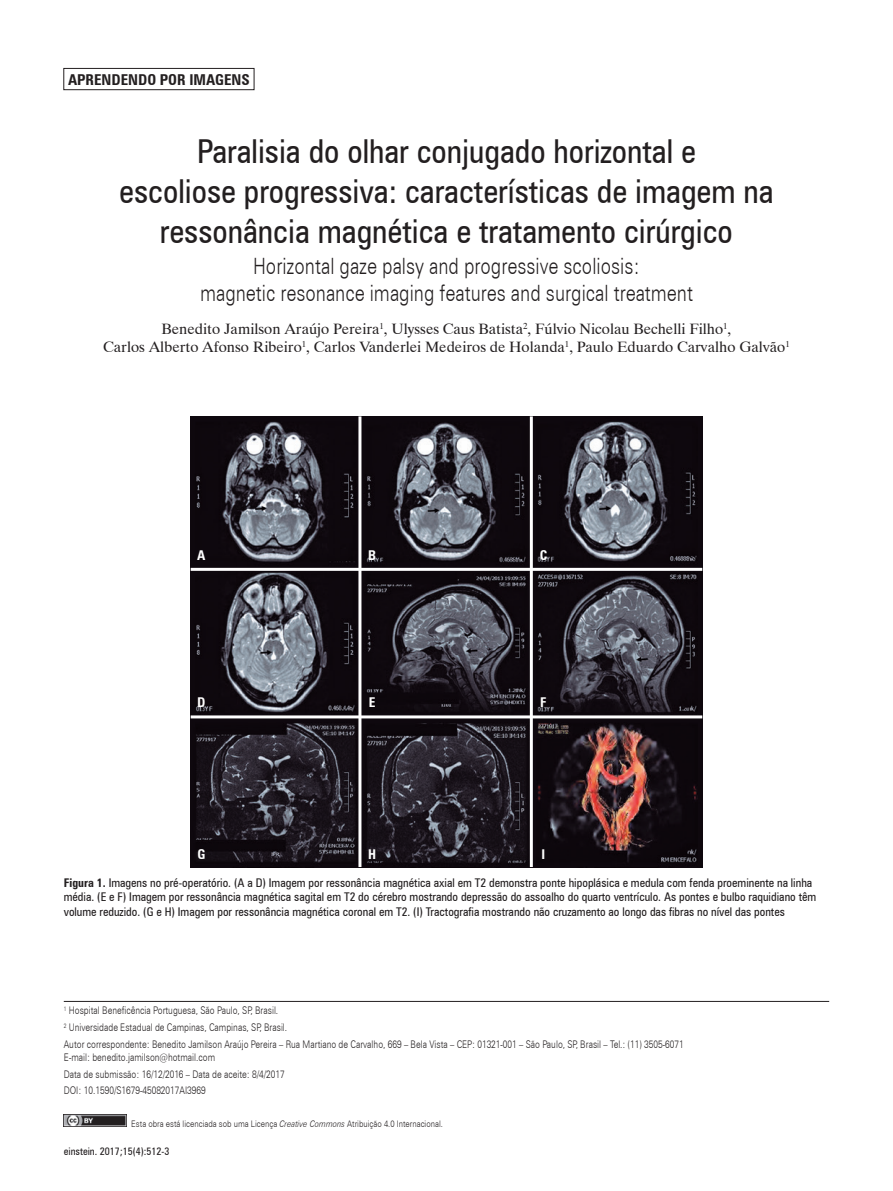
<style>
.page{position:relative;width:893px;height:1191px;background:#fff}
.page>*{position:absolute;margin:0;border:0;box-sizing:border-box;transform-origin:0 0}
.t1{font:condensed 33px/39.6px "Zurich BT";color:#231f20;text-align:center}
.t2{font:300 22.5px/27px "Zurich BT";color:#231f20;text-align:center;scale:.8 1}
.t3{font:15px/18px "Dutch 801 BT";color:#231f20;text-align:center}
.t4{font:700 condensed 15px "Zurich BT";color:#231f20}
.t5{font:700 condensed 13.5px "Zurich BT";color:#fff}
.t6{font:condensed 12px/14.2px "Zurich BT";color:#231f20}
.t7{font:300 10.5px/16.8px "Zurich BT";color:#231f20;scale:.8 1}
.t8{font:condensed 10.5px "Zurich BT";color:#231f20}
.t9{font:300 9px "Zurich BT";color:#231f20;scale:.85 1}
.s1{font-weight:700}
.s2{font-style:italic}
</style>
<div class="page">
<div style="left:63px;top:68px;width:191px;height:22px;border:1px solid #231f20"></div>
<img style="left:64px;top:1114px;width:63px;height:12px">
<hr style="left:64px;top:1001px;width:765px;height:1px;background:#231f20">
<img style="left:191px;top:416px;width:511px;height:451px">
<hr style="left:358px;top:416px;width:3px;height:451px;background:#fff">
<hr style="left:530px;top:416px;width:3px;height:451px;background:#fff">
<hr style="left:191px;top:568px;width:511px;height:3px;background:#fff">
<hr style="left:191px;top:715px;width:511px;height:3px;background:#fff">
<p class="t4" style="left:68px;top:70px;width:183px">APRENDENDO POR IMAGENS</p>
<h1 class="t1" style="left:119px;top:131px;width:656px">Paralisia do olhar conjugado horizontal e<br>escoliose progressiva: características de imagem na ressonância magnética e tratamento cirúrgico</h1>
<h2 class="t2" style="left:200px;top:252px;width:618px">Horizontal gaze palsy and progressive scoliosis:<br>magnetic resonance imaging features and surgical treatment</h2>
<p class="t3" style="left:103px;top:320px;width:688px">Benedito Jamilson Araújo Pereira<sup>1</sup>, Ulysses Caus Batista<sup>2</sup>, Fúlvio Nicolau Bechelli Filho<sup>1</sup>,<br>Carlos Alberto Afonso Ribeiro<sup>1</sup>, Carlos Vanderlei Medeiros de Holanda<sup>1</sup>, Paulo Eduardo Carvalho Galvão<sup>1</sup></p>
<p class="t5" style="left:197px;top:546px;width:10px">A</p>
<p class="t5" style="left:368px;top:546px;width:9px">B</p>
<p class="t5" style="left:540px;top:546px;width:9px">C</p>
<p class="t5" style="left:197px;top:694px;width:10px">D</p>
<p class="t5" style="left:369px;top:694px;width:8px">E</p>
<p class="t5" style="left:540px;top:694px;width:8px">F</p>
<p class="t5" style="left:197px;top:845px;width:9px">G</p>
<p class="t5" style="left:368px;top:845px;width:10px">H</p>
<p class="t5" style="left:542px;top:845px;width:5px">I</p>
<p class="t6" style="left:64px;top:875px;width:754px"><span class="s1">Figura 1.</span> Imagens no pré-operatório. (A a D) Imagem por ressonância magnética axial em T2 demonstra ponte hipoplásica e medula com fenda proeminente na linha média. (E e F) Imagem por ressonância magnética sagital em T2 do cérebro mostrando depressão do assoalho do quarto ventrículo. As pontes e bulbo raquidiano têm volume reduzido. (G e H) Imagem por ressonância magnética coronal em T2. (I) Tractografia mostrando não cruzamento ao longo das fibras no nível das pontes</p>
<p class="t7" style="left:64px;top:1002px;width:776px"><sup>1</sup> Hospital Beneficência Portuguesa, São Paulo, SP, Brasil.<br><sup>2</sup> Universidade Estadual de Campinas, Campinas, SP, Brasil.<br>Autor correspondente: Benedito Jamilson Araújo Pereira – Rua Martiano de Carvalho, 669 – Bela Vista – CEP: 01321-001 – São Paulo, SP, Brasil – Tel.: (11) 3505-6071</p>
<p class="t7" style="left:64px;top:1048px;width:278px">E-mail: benedito.jamilson@hotmail.com<br>Data de submissão: 16/12/2016 – Data de aceite: 8/4/2017<br>DOI: 10.1590/S1679-45082017AI3969</p>
<p class="t9" style="left:131px;top:1118px;width:368px">Esta obra está licenciada sob uma Licença <span class="s2">Creative Commons</span> Atribuição 4.0 Internacional.</p>
<p class="t8" style="left:64px;top:1144px;width:107px">einstein. 2017;15(4):512-3</p>
</div>
